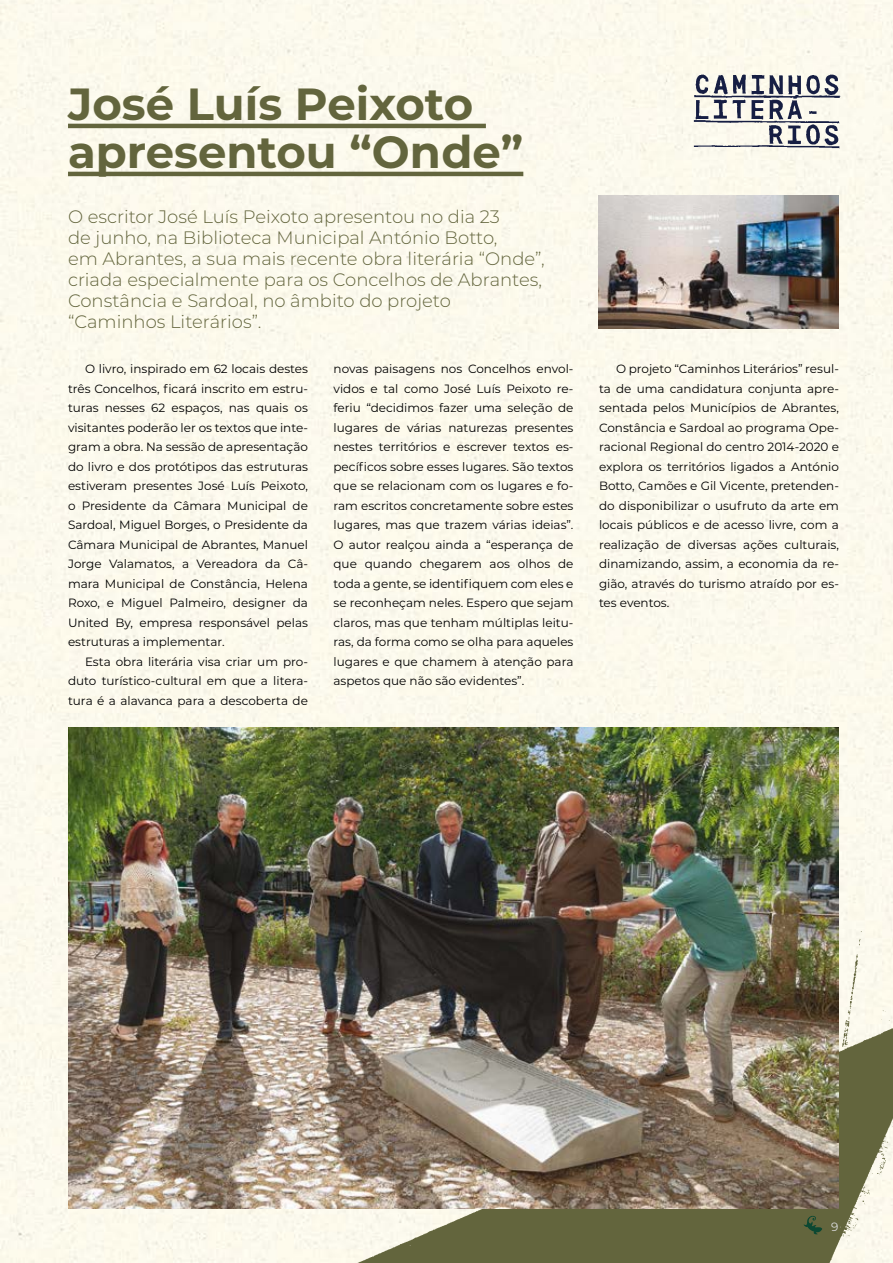
<style>
.page{position:relative;width:893px;height:1263px;background:#fcfaed}
.page>*{position:absolute;margin:0;border:0;box-sizing:border-box;transform-origin:0 0}
.t1{font:700 45px/48px "Montserrat";color:#63653d}
.t2{font:300 18px/21px "Montserrat";color:#63653d}
.t3{font:12px/19.5px "Montserrat";color:#000;text-align:justify}
.t4{font:12px "Montserrat";color:#d9dadb}
</style>
<div class="page">
<img style="left:280px;top:929px;width:613px;height:334px">
<img style="left:68px;top:728px;width:771px;height:481px">
<svg style="left:804px;top:1216px;width:18px;height:18px"></svg>
<hr style="left:68px;top:124px;width:418px;height:4px;background:#63653d">
<hr style="left:68px;top:172px;width:455px;height:4px;background:#63653d">
<img style="left:680px;top:57px;width:174px;height:104px">
<img style="left:599px;top:195px;width:240px;height:134px">
<h1 class="t1" style="left:68px;top:78px;width:457px">José Luís Peixoto apresentou “Onde”</h1>
<p class="t2" style="left:68px;top:206px;width:478px">O escritor José Luís Peixoto apresentou no dia 23<br>de junho, na Biblioteca Municipal António Botto,<br>em Abrantes, a sua mais recente obra literária “Onde”, criada especialmente para os Concelhos de Abrantes, Constância e Sardoal, no âmbito do projeto “Caminhos Literários”.</p>
<p class="t3" style="left:333px;top:359px;width:241px">novas paisagens nos Concelhos envol&shy;vidos e tal como José Luís Peixoto re&shy;feriu “decidimos fazer uma seleção de lugares de várias naturezas presentes nestes territórios e escrever textos es&shy;pecíficos sobre esses lugares. São textos que se relacionam com os lugares e fo&shy;ram escritos concretamente sobre estes lugares, mas que trazem várias ideias”.<br>O autor realçou ainda a “esperança de que quando chegarem aos olhos de toda a gente, se identifiquem com eles e se reconheçam neles. Espero que sejam claros, mas que tenham múltiplas leitu&shy;ras, da forma como se olha para aqueles lugares e que chamem à atenção para aspetos que não são evidentes”.</p>
<p class="t3" style="left:599px;top:359px;width:241px;text-indent:17px">O projeto “Caminhos Literários” resul&shy;ta de uma candidatura conjunta apre&shy;sentada pelos Municípios de Abrantes, Constância e Sardoal ao programa Ope&shy;racional Regional do centro 2014-2020 e explora os territórios ligados a António Botto, Camões e Gil Vicente, pretenden&shy;do disponibilizar o usufruto da arte em locais públicos e de acesso livre, com a realização de diversas ações culturais, dinamizando, assim, a economia da re&shy;gião, através do turismo atraído por es&shy;tes eventos.</p>
<p class="t3" style="left:68px;top:359px;width:241px;text-indent:17px">O livro, inspirado em 62 locais destes três Concelhos, ficará inscrito em estru&shy;turas nesses 62 espaços, nas quais os visitantes poderão ler os textos que inte&shy;gram a obra. Na sessão de apresentação do livro e dos protótipos das estruturas estiveram presentes José Luís Peixoto, o Presidente da Câmara Municipal de Sardoal, Miguel Borges, o Presidente da Câmara Municipal de Abrantes, Manuel Jorge Valamatos, a Vereadora da Câ&shy;mara Municipal de Constância, Helena Roxo, e Miguel Palmeiro, designer da United By, empresa responsável pelas estruturas a implementar.</p>
<p class="t3" style="left:68px;top:651px;width:241px;text-indent:17px">Esta obra literária visa criar um pro&shy;duto turístico-cultural em que a litera&shy;tura é a alavanca para a descoberta de</p>
<p class="t4" style="left:831px;top:1218px;width:9px">9</p>
</div>
